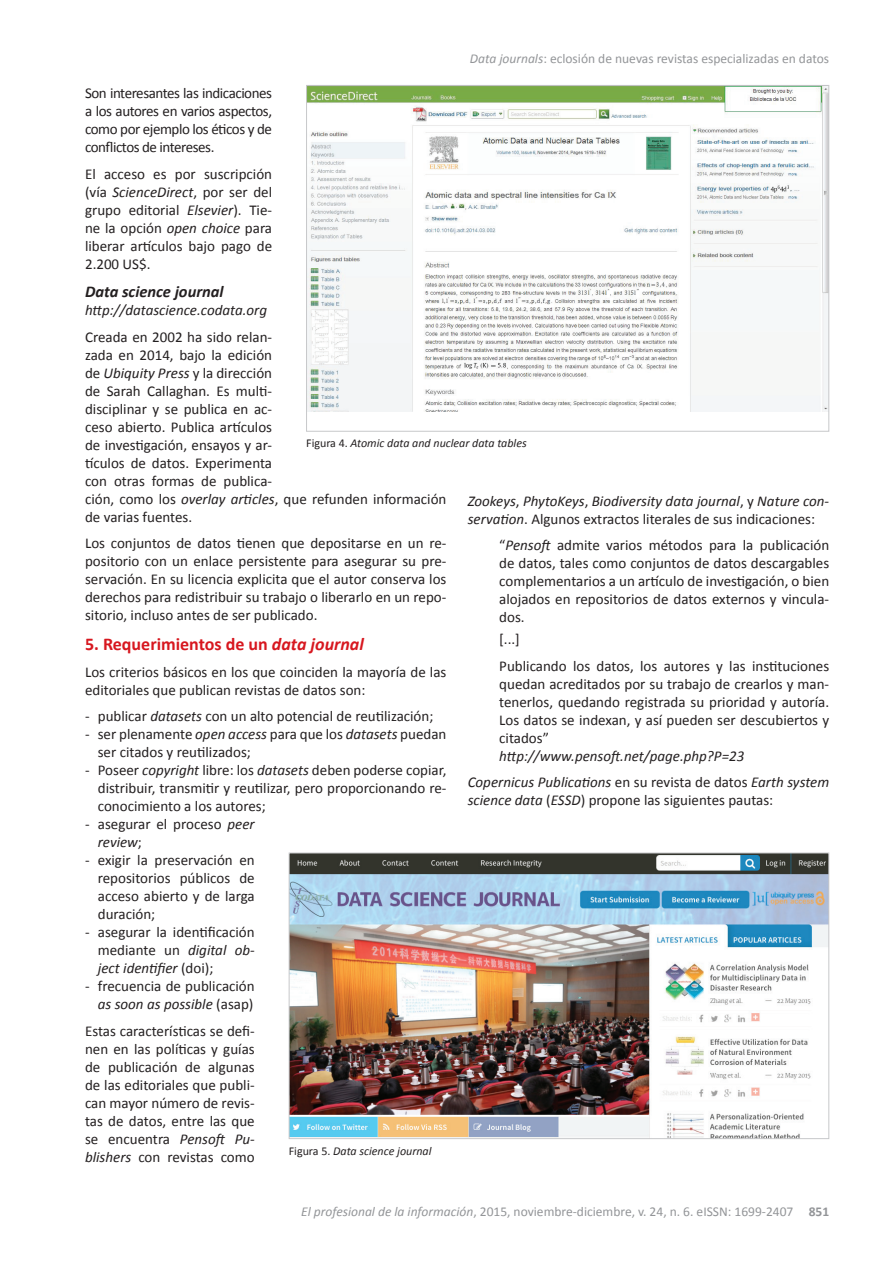
<style>
.page{position:relative;width:893px;height:1263px;background:#fff}
.page>*{position:absolute;margin:0;border:0;box-sizing:border-box;transform-origin:0 0}
.t1{font:700 18px "Calibri";color:#d7171f}
.t2{font:italic 700 16.5px "Calibri";color:#231f20}
.t3{font:15px/18px "Calibri";color:#231f20;text-align:justify}
.t4{font:italic 15px/18px "Calibri";color:#231f20}
.t5{font:13.5px "Calibri";color:#939598}
.t6{font:italic 12px "Calibri";color:#231f20}
.s1{font-style:italic}
.s2{font-style:normal}
.s3{font-weight:700}
</style>
<div class="page">
<img style="left:308px;top:87px;width:519px;height:325px">
<img style="left:291px;top:855px;width:536px;height:282px">
<div style="left:289px;top:853px;width:540px;height:286px;border:1px solid #c7c8ca"></div>
<p class="t5" style="left:470px;top:50px;width:361px"><span class="s1">Data journals</span>: eclosión de nuevas revistas especializadas en datos</p>
<p class="t3" style="left:85px;top:85px;width:189px">Son interesantes las indicaciones a los autores en varios aspectos, como por ejemplo los éticos y de conflictos de intereses.</p>
<p class="t3" style="left:85px;top:165px;width:189px">El acceso es por suscripción (vía <span class="s1">ScienceDirect</span>, por ser del grupo editorial <span class="s1">Elsevier</span>). Tie&shy;ne la opción <span class="s1">open choice</span> para liberar artículos bajo pago de 2.200 US$.</p>
<p class="t2" style="left:85px;top:281px;width:140px">Data science journal</p>
<p class="t4" style="left:85px;top:301px;width:183px">http://datascience.codata.org</p>
<p class="t3" style="left:85px;top:328px;width:363px;text-align:left">Creada en 2002 ha sido relan-<br>zada en 2014, bajo la edición<br>de <span class="s1">Ubiquity Press</span> y la dirección<br>de Sarah Callaghan. Es multi-<br>disciplinar y se publica en ac-<br>ceso abierto. Publica artículos<br>de investigación, ensayos y ar-<br>tículos de datos. Experimenta<br>con otras formas de publica-<br>ción, como los <span class="s1">overlay articles</span>, que refunden información de varias fuentes.</p>
<p class="t3" style="left:85px;top:534px;width:363px">Los conjuntos de datos tienen que depositarse en un re&shy;positorio con un enlace persistente para asegurar su pre&shy;servación. En su licencia explicita que el autor conserva los derechos para redistribuir su trabajo o liberarlo en un repo&shy;sitorio, incluso antes de ser publicado.</p>
<p class="t1" style="left:85px;top:633px;width:280px">5. Requerimientos de un <span class="s1">data journal</span></p>
<p class="t3" style="left:85px;top:663px;width:363px">Los criterios básicos en los que coinciden la mayoría de las editoriales que publican revistas de datos son:</p>
<p class="t3" style="left:85px;top:707px;width:350px">- publicar <span class="s1">datasets</span> con un alto potencial de reutilización;</p>
<p class="t3" style="left:98px;top:725px;width:350px;text-indent:-13px">- ser plenamente <span class="s1">open access</span> para que los <span class="s1">datasets</span> puedan ser citados y reutilizados;</p>
<p class="t3" style="left:98px;top:761px;width:350px;text-indent:-13px">- Poseer <span class="s1">copyright</span> libre: los <span class="s1">datasets</span> deben poderse copiar, distribuir, transmitir y reutilizar, pero proporcionando re&shy;conocimiento a los autores;</p>
<p class="t3" style="left:98px;top:815px;width:158px;text-indent:-13px">- asegurar el proceso <span class="s1">peer review</span>;</p>
<p class="t3" style="left:98px;top:851px;width:158px;text-indent:-13px">- exigir la preservación en repositorios públicos de acceso abierto y de larga duración;</p>
<p class="t3" style="left:98px;top:923px;width:158px;text-indent:-13px">- asegurar la identificación mediante un <span class="s1">digital ob&shy;ject identifier</span> (doi);</p>
<p class="t3" style="left:85px;top:977px;width:171px;text-align:right">- frecuencia de publicación <span class="s1">as soon as possible</span> (asap)</p>
<p class="t3" style="left:85px;top:1022px;width:171px">Estas características se defi&shy;nen en las políticas y guías de publicación de algunas de las editoriales que publi&shy;can mayor número de revis&shy;tas de datos, entre las que se encuentra <span class="s1">Pensoft Pu&shy;blishers</span> con revistas como</p>
<p class="t6" style="left:306px;top:435px;width:222px"><span class="s2">Figura 4.</span> Atomic data and nuclear data tables</p>
<p class="t4" style="left:468px;top:491px;width:363px">Zookeys<span class="s2">,</span> PhytoKeys<span class="s2">,</span> Biodiversity data journal<span class="s2">, y</span> Nature con&shy;servation<span class="s2">. Algunos extractos literales de sus indicaciones:</span></p>
<p class="t3" style="left:499px;top:536px;width:331px">“<span class="s1">Pensoft</span> admite varios métodos para la publicación de datos, tales como conjuntos de datos descargables complementarios a un artículo de investigación, o bien alojados en repositorios de datos externos y vincula&shy;dos.</p>
<p class="t3" style="left:499px;top:626px;width:331px;line-height:26.5px">[...]<br>Publicando los datos, los autores y las instituciones</p>
<p class="t3" style="left:499px;top:675px;width:331px">quedan acreditados por su trabajo de crearlos y man&shy;tenerlos, quedando registrada su prioridad y autoría.<br>Los datos se indexan, y así pueden ser descubiertos y citados”</p>
<p class="t4" style="left:468px;top:742px;width:363px;line-height:26.5px;text-indent:32px">http://www.pensoft.net/page.php?P=23<br>Copernicus Publications <span class="s2">en su revista de datos</span> Earth system</p>
<p class="t3" style="left:468px;top:791px;width:307px"><span class="s1">science data</span> (<span class="s1">ESSD</span>) propone las siguientes pautas:</p>
<p class="t6" style="left:289px;top:1143px;width:144px"><span class="s2">Figura 5.</span> Data science journal</p>
<p class="t5" style="left:301px;top:1203px;width:529px"><span class="s1">El profesional de la información</span>, 2015, noviembre-diciembre, v. 24, n. 6. eISSN: 1699-2407 <span class="s3">851</span></p>
</div>
